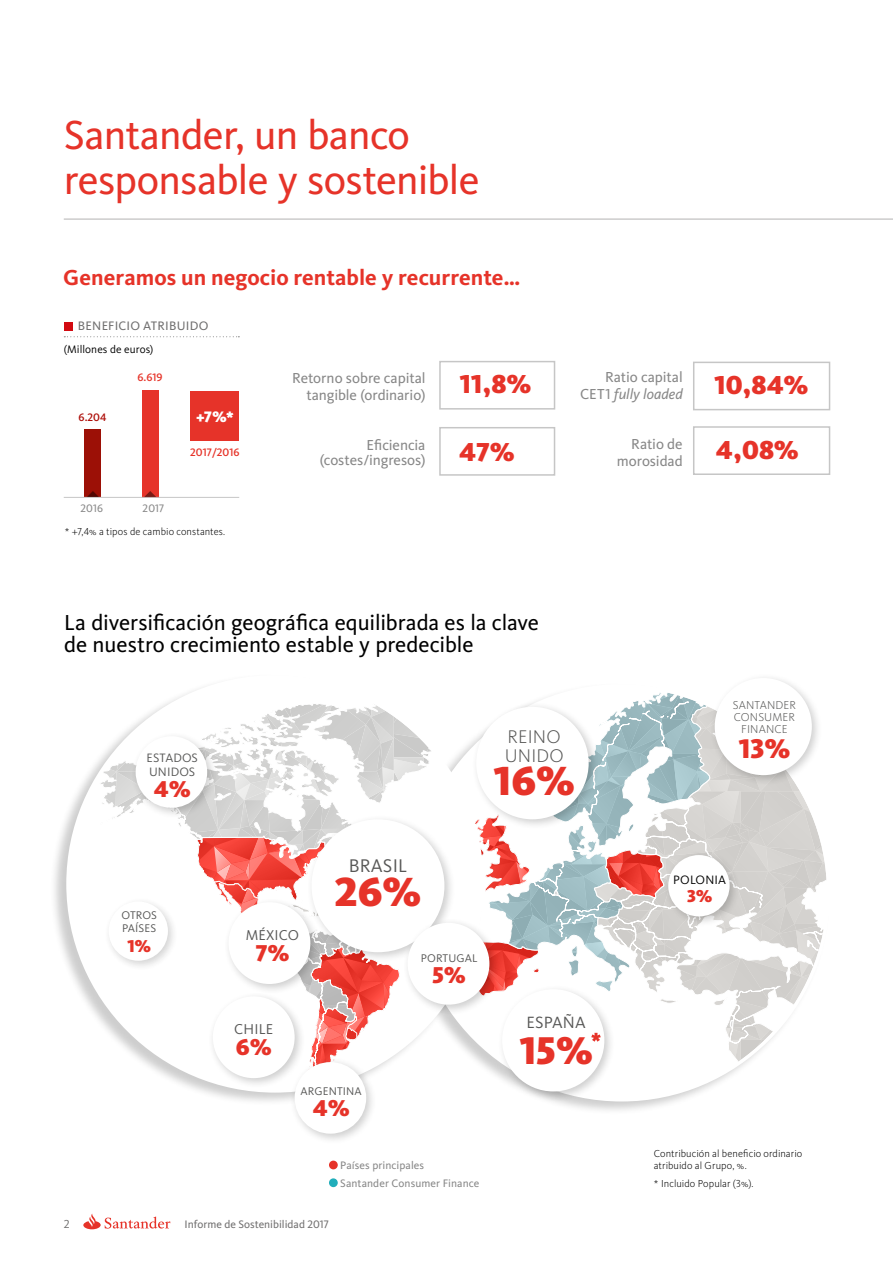
<style>
.page{position:relative;width:893px;height:1263px;background:#fff}
.page>*{position:absolute;margin:0;border:0;box-sizing:border-box;transform-origin:0 0}
.t1{font:900 42.3px "Kievit OT";color:#e63329}
.t2{font:42px/45px "Kievit OT";letter-spacing:-.015em;color:#e63329}
.t3{font:900 40.2px "Kievit OT";color:#e63329}
.t4{font:900 28.05px "Kievit OT";color:#e63329}
.t5{font:900 27px "Kievit OT";color:#e63329}
.t6{font:900 23.85px "Kievit OT";color:#e63329}
.t7{font:22.5px/22.5px "Kievit OT";letter-spacing:-.005em;color:#000}
.t8{font:700 22.5px "Kievit OT";color:#e63329}
.t9{font:300 19.05px/19px "Kievit OT";letter-spacing:.01em;color:#575756}
.t10{font:19.05px "Kievit OT";letter-spacing:.01em;color:#575756}
.t11{font:900 17.85px "Kievit OT";color:#e63329}
.t12{font:16.95px "Kievit OT";letter-spacing:.01em;color:#575756}
.t13{font:900 15.75px "Kievit OT";color:#fff}
.t14{font:15px/15px "Kievit OT";letter-spacing:-.005em;color:#878787;text-align:right}
.t15{font:italic 15px "Kievit OT";letter-spacing:-.005em;color:#878787}
.t16{font:14.85px "Kievit OT";letter-spacing:.01em;color:#575756}
.t17{font:12.75px "Kievit OT";letter-spacing:.02em;color:#706f6f}
.t18{font:12.6px/14.1px "Kievit OT";letter-spacing:.01em;color:#575756}
.t19{font:12.6px "Kievit OT";letter-spacing:.01em;color:#000}
.t20{font:12px "Kievit OT";color:#706f6f}
.t21{font:300 11.85px/11.9px "Kievit OT";letter-spacing:.01em;color:#575756;text-align:center}
.t22{font:11.55px/13.6px "Kievit OT";letter-spacing:.01em;color:#575756}
.t23{font:11.25px/17.7px "Kievit OT";letter-spacing:.01em;color:#878787}
.t24{font:11.25px "Kievit OT";color:#706f6f}
.t25{font:11.25px "Kievit OT";color:#000}
.t26{font:500 11.25px "Kievit OT";color:#e63329}
.t27{font:500 11.25px "Kievit OT";color:#ae0f0a}
.t28{font:300 10.5px/12px "Kievit OT";letter-spacing:.005em;color:#000}
.s1{font-style:normal}
.s2{font-weight:900;font-size:27px;color:#e63329}
</style>
<div class="page">
<svg style="left:83px;top:1214px;width:87px;height:15px"></svg>
<div style="left:439px;top:427px;width:116px;height:49px;border:2px solid #c6c6c6"></div>
<div style="left:693px;top:362px;width:137px;height:48px;border:2px solid #c6c6c6"></div>
<div style="left:439px;top:361px;width:116px;height:49px;border:2px solid #c6c6c6"></div>
<div style="left:693px;top:426px;width:137px;height:49px;border:2px solid #c6c6c6"></div>
<svg style="left:64px;top:336px;width:175px;height:1px"></svg>
<div style="left:64px;top:322px;width:8px;height:8px;background:#d20a11"></div>
<div style="left:85px;top:430px;width:16px;height:67px;background:#9c1006"></div>
<div style="left:142px;top:390px;width:16px;height:108px;background:#e63329"></div>
<div style="left:191px;top:392px;width:48px;height:49px;background:#e63329"></div>
<hr style="left:64px;top:497px;width:175px;height:1px;background:#c6c6c6">
<svg style="left:87px;top:491px;width:12px;height:6px"></svg>
<svg style="left:144px;top:491px;width:12px;height:6px"></svg>
<div style="left:329px;top:1160px;width:9px;height:9px;background:#e63329;border-radius:50%"></div>
<div style="left:329px;top:1178px;width:9px;height:9px;background:#21aebb;border-radius:50%"></div>
<div style="left:396px;top:682px;width:434px;height:433px;background:#000;opacity:.2"></div>
<svg style="left:483px;top:692px;width:226px;height:292px"></svg>
<svg style="left:592px;top:702px;width:235px;height:396px"></svg>
<div style="left:50px;top:673px;width:433px;height:433px;background:#000;opacity:.2"></div>
<div style="left:68px;top:677px;width:414px;height:414px;background:#fff;border-radius:50%"></div>
<svg style="left:98px;top:700px;width:354px;height:137px"></svg>
<div style="left:130px;top:731px;width:88px;height:88px;background:#000;opacity:.2"></div>
<div style="left:136px;top:736px;width:71px;height:72px;background:#fff;border-radius:50%"></div>
<div style="left:306px;top:814px;width:149px;height:149px;background:#000;opacity:.2"></div>
<div style="left:312px;top:819px;width:132px;height:133px;background:#fff;border-radius:50%"></div>
<div style="left:103px;top:896px;width:76px;height:76px;background:#000;opacity:.2"></div>
<div style="left:109px;top:901px;width:59px;height:60px;background:#fff;border-radius:50%"></div>
<div style="left:289px;top:1057px;width:88px;height:87px;background:#000;opacity:.2"></div>
<div style="left:295px;top:1062px;width:71px;height:72px;background:#fff;border-radius:50%"></div>
<div style="left:497px;top:984px;width:119px;height:119px;background:#000;opacity:.2"></div>
<div style="left:502px;top:989px;width:102px;height:102px;background:#fff;border-radius:50%"></div>
<div style="left:709px;top:673px;width:114px;height:113px;background:#000;opacity:.2"></div>
<div style="left:715px;top:678px;width:97px;height:97px;background:#fff;border-radius:50%"></div>
<div style="left:663px;top:850px;width:78px;height:77px;background:#000;opacity:.2"></div>
<div style="left:668px;top:855px;width:62px;height:61px;background:#fff;border-radius:50%"></div>
<div style="left:402px;top:917px;width:99px;height:99px;background:#000;opacity:.2"></div>
<div style="left:408px;top:923px;width:81px;height:82px;background:#fff;border-radius:50%"></div>
<div style="left:471px;top:702px;width:129px;height:129px;background:#000;opacity:.2"></div>
<div style="left:476px;top:707px;width:113px;height:112px;background:#fff;border-radius:50%"></div>
<svg style="left:591px;top:1033px;width:10px;height:9px"></svg>
<svg style="left:196px;top:834px;width:205px;height:255px"></svg>
<hr style="left:64px;top:219px;width:829px;height:1px;background:#b3b2b2">
<h2 class="t2" style="left:64px;top:112px;width:417px">Santander, un banco responsable y sostenible</h2>
<h3 class="t8" style="left:63px;top:264px;width:459px">Generamos un negocio rentable y recurrente…</h3>
<p class="t17" style="left:78px;top:318px;width:132px">BENEFICIO ATRIBUIDO</p>
<p class="t25" style="left:64px;top:342px;width:91px">(MILLONES DE EUROS)</p>
<p class="t27" style="left:79px;top:410px;width:29px">6.204</p>
<p class="t26" style="left:137px;top:370px;width:27px">6.619</p>
<p class="t23" style="left:81px;top:499px;width:24px">2016</p>
<p class="t23" style="left:143px;top:499px;width:23px">2017</p>
<h3 class="t13" style="left:196px;top:407px;width:40px">+7%*</h3>
<p class="t26" style="left:190px;top:445px;width:51px">2017/2016</p>
<p class="t28" style="left:65px;top:525px;width:162px">* +7,4% a tipos de cambio constantes.</p>
<h3 class="t14" style="left:605px;top:369px;width:79px">Ratio capital</h3>
<h3 class="t14" style="left:292px;top:370px;width:135px;line-height:16.5px">Retorno sobre capital tangible (ordinario)</h3>
<h3 class="t5" style="left:460px;top:368px;width:73px">11,8%</h3>
<h3 class="t15" style="left:580px;top:385px;width:230px"><span class="s1">CET1</span> fully loaded <sup>10,84%</sup></h3>
<h3 class="t14" style="left:320px;top:438px;width:107px">Eficiencia (costes/ingresos)</h3>
<h3 class="t5" style="left:459px;top:436px;width:57px">47%</h3>
<h3 class="t14" style="left:631px;top:436px;width:169px">Ratio de <span class="s2">4,08%</span></h3>
<h3 class="t14" style="left:617px;top:453px;width:67px">morosidad</h3>
<h3 class="t7" style="left:64px;top:611px;width:476px">La diversificación geográfica equilibrada es la clave de nuestro crecimiento estable y predecible</h3>
<p class="t18" style="left:146px;top:751px;width:53px">ESTADOS<br>UNIDOS</p>
<h3 class="t6" style="left:154px;top:775px;width:38px">4%</h3>
<h3 class="t9" style="left:505px;top:726px;width:60px">Reino unido</h3>
<h1 class="t1" style="left:494px;top:756px;width:82px">16%</h1>
<p class="t22" style="left:121px;top:908px;width:37px">OTROS<br>PAÍSES</p>
<h3 class="t11" style="left:127px;top:935px;width:25px">1%</h3>
<h3 class="t16" style="left:246px;top:926px;width:55px">MÉXICO</h3>
<h3 class="t6" style="left:256px;top:939px;width:35px">7%</h3>
<h3 class="t16" style="left:234px;top:1020px;width:38px">CHILE</h3>
<h3 class="t6" style="left:236px;top:1033px;width:37px">6%</h3>
<h3 class="t10" style="left:349px;top:854px;width:60px">BRASIL</h3>
<h1 class="t1" style="left:335px;top:866px;width:87px">26%</h1>
<p class="t22" style="left:421px;top:951px;width:58px">PORTUGAL</p>
<h3 class="t6" style="left:433px;top:961px;width:35px">5%</h3>
<p class="t22" style="left:301px;top:1084px;width:36px">ARGENTINA</p>
<h3 class="t6" style="left:313px;top:1094px;width:38px">4%</h3>
<p class="t23" style="left:340px;top:1157px;width:141px">Países principales<br>Santander Consumer Finance</p>
<p class="t20" style="left:64px;top:1217px;width:7px">2</p>
<p class="t24" style="left:185px;top:1218px;width:146px">Informe de Sostenibilidad 2017</p>
<h3 class="t12" style="left:527px;top:1012px;width:61px">ESPAÑA</h3>
<h3 class="t3" style="left:520px;top:1026px;width:74px">15%</h3>
<p class="t21" style="left:733px;top:699px;width:65px">Santander<br>Consumer<br>Fi nance</p>
<h3 class="t4" style="left:739px;top:732px;width:53px">13%</h3>
<p class="t19" style="left:673px;top:872px;width:54px">POLONIA</p>
<h3 class="t11" style="left:687px;top:885px;width:27px">3%</h3>
<p class="t28" style="left:654px;top:1147px;width:150px">Contribución al beneficio ordinario atribuido al Grupo, %.</p>
<p class="t28" style="left:654px;top:1177px;width:101px">* Incluido Popular (3%).</p>
</div>
